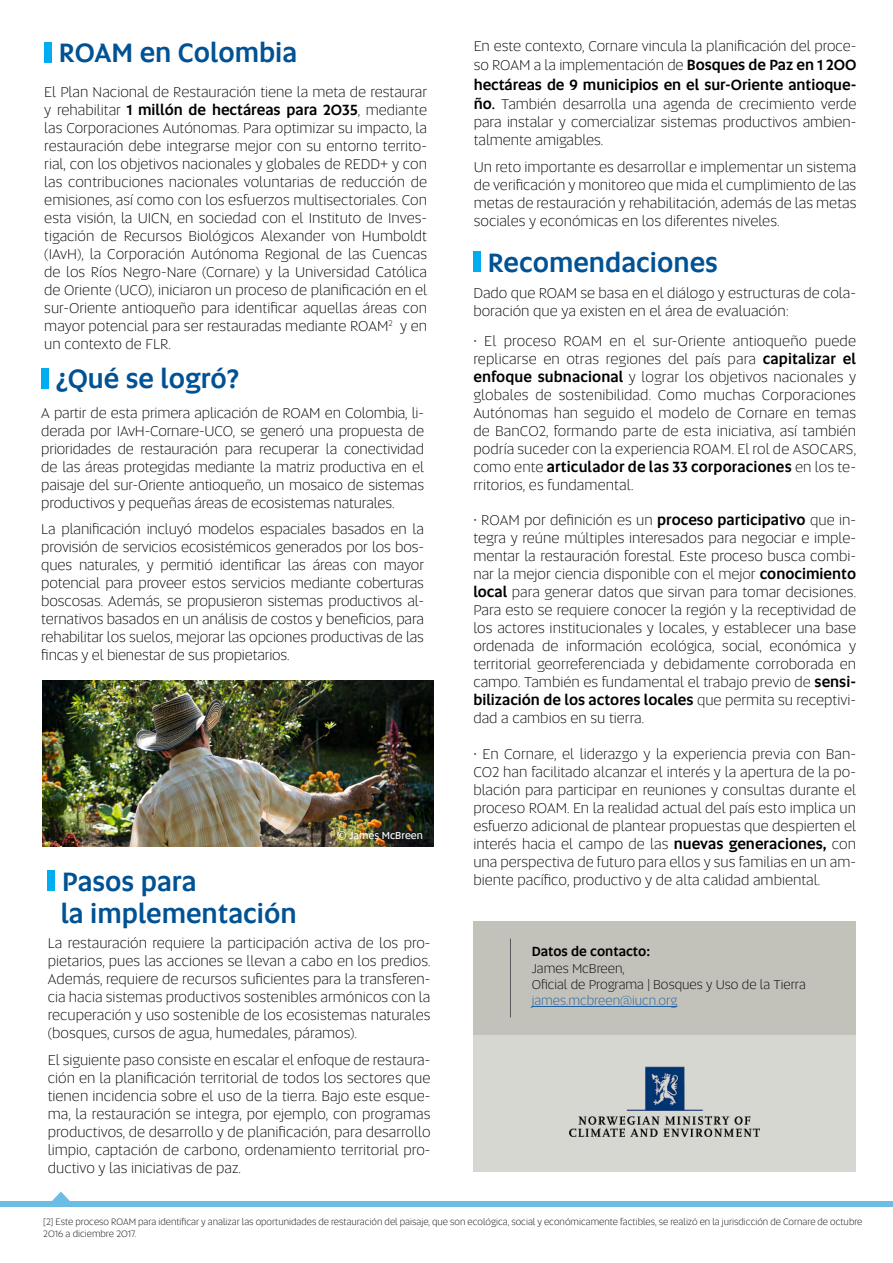
<style>
.page{position:relative;width:893px;height:1263px;background:#fff}
.page>*{position:absolute;margin:0;border:0;box-sizing:border-box;transform-origin:0 0}
.t1{font:500 27px/32.4px "Altis";color:#005294}
.t2{font:300 15px/18px "Altis";color:#000;text-align:justify}
.t3{font:300 13.5px/16.2px "Altis";color:#000}
.t4{font:300 13.5px "Altis";color:#215e9e}
.t5{font:500 13.5px "Altis";color:#000}
.t6{font:10.5px "Altis";color:#fff}
.t7{font:300 9.75px/12px "Altis";color:#000}
.s1{font-weight:500}
.s2{font-weight:400}
</style>
<div class="page">
<div style="left:474px;top:921px;width:382px;height:114px;background:#c2c2ba"></div>
<div style="left:41px;top:368px;width:8px;height:20px;background:#00aeef"></div>
<div style="left:48px;top:870px;width:7px;height:21px;background:#00aeef"></div>
<div style="left:473px;top:252px;width:8px;height:20px;background:#00aeef"></div>
<hr style="left:510px;top:939px;width:1px;height:78px;background:#58595b">
<hr style="left:532px;top:1006px;width:145px;height:1px;background:#215e9e">
<div style="left:44px;top:42px;width:8px;height:20px;background:#00aeef"></div>
<div style="left:474px;top:1035px;width:382px;height:136px;background:#d7d7d1"></div>
<img style="left:570px;top:1067px;width:189px;height:70px">
<img style="left:43px;top:680px;width:390px;height:166px">
<div style="left:0;top:1201px;width:893px;height:5px;background:#6cbde6"></div>
<svg style="left:52px;top:1191px;width:18px;height:10px"></svg>
<h1 class="t1" style="left:59px;top:35px;width:240px">ROAM en Colombia</h1>
<p class="t2" style="left:44px;top:83px;width:384px">El Plan Nacional de Restauración tiene la meta de restaurar y rehabilitar <span class="s1">1 millón de hectáreas para 2035</span>, mediante las Corporaciones Autónomas. Para optimizar su impacto, la restauración debe integrarse mejor con su entorno territo&shy;rial, con los objetivos nacionales y globales de REDD+ y con las contribuciones nacionales voluntarias de reducción de emisiones, así como con los esfuerzos multisectoriales. Con esta visión, la UICN, en sociedad con el Instituto de Inves&shy;tigación de Recursos Biológicos Alexander von Humboldt (IAvH), la Corporación Autónoma Regional de las Cuencas de los Ríos Negro-Nare (Cornare) y la Universidad Católica de Oriente (UCO), iniciaron un proceso de planificación en el sur-Oriente antioqueño para identificar aquellas áreas con mayor potencial para ser restauradas mediante ROAM<sup>2</sup> y en un contexto de FLR.</p>
<h1 class="t1" style="left:56px;top:361px;width:185px">¿Qué se logró?</h1>
<p class="t2" style="left:41px;top:403px;width:384px">A partir de esta primera aplicación de ROAM en Colombia, li&shy;derada por IAvH-Cornare-UCO, se generó una propuesta de prioridades de restauración para recuperar la conectividad de las áreas protegidas mediante la matriz productiva en el paisaje del sur-Oriente antioqueño, un mosaico de sistemas productivos y pequeñas áreas de ecosistemas naturales.</p>
<p class="t2" style="left:41px;top:520px;width:384px">La planificación incluyó modelos espaciales basados en la provisión de servicios ecosistémicos generados por los bos&shy;ques naturales, y permitió identificar las áreas con mayor potencial para proveer estos servicios mediante coberturas boscosas. Además, se propusieron sistemas productivos al&shy;ternativos basados en un análisis de costos y beneficios, para rehabilitar los suelos, mejorar las opciones productivas de las fincas y el bienestar de sus propietarios.</p>
<p class="t6" style="left:337px;top:828px;width:87px">© James McBreen</p>
<h1 class="t1" style="left:61px;top:864px;width:237px">Pasos para<br>la implementación</h1>
<p class="t2" style="left:48px;top:934px;width:384px">La restauración requiere la participación activa de los pro&shy;pietarios, pues las acciones se llevan a cabo en los predios.<br>Además, requiere de recursos suficientes para la transferen&shy;cia hacia sistemas productivos sostenibles armónicos con la recuperación y uso sostenible de los ecosistemas naturales (bosques, cursos de agua, humedales, páramos).</p>
<p class="t2" style="left:48px;top:1050px;width:384px">El siguiente paso consiste en escalar el enfoque de restaura&shy;ción en la planificación territorial de todos los sectores que tienen incidencia sobre el uso de la tierra. Bajo este esque&shy;ma, la restauración se integra, por ejemplo, con programas productivos, de desarrollo y de planificación, para desarrollo limpio, captación de carbono, ordenamiento territorial pro&shy;ductivo y las iniciativas de paz.</p>
<p class="t2" style="left:474px;top:36px;width:384px;line-height:19.5px">En este contexto, Cornare vincula la planificación del proce&shy;so ROAM a la implementación de <span class="s1">Bosques de Paz en 1 200 hectáreas de 9 municipios en el sur-Oriente antioque&shy;ño</span><span class="s2">.</span> También desarrolla una agenda de crecimiento verde</p>
<p class="t2" style="left:474px;top:113px;width:384px">para instalar y comercializar sistemas productivos ambien&shy;talmente amigables.</p>
<p class="t2" style="left:474px;top:157px;width:384px">Un reto importante es desarrollar e implementar un sistema de verificación y monitoreo que mida el cumplimiento de las metas de restauración y rehabilitación, además de las metas sociales y económicas en los diferentes niveles.</p>
<h1 class="t1" style="left:488px;top:245px;width:232px">Recomendaciones</h1>
<p class="t2" style="left:473px;top:284px;width:384px">Dado que ROAM se basa en el diálogo y estructuras de cola&shy;boración que ya existen en el área de evaluación:</p>
<p class="t2" style="left:473px;top:331px;width:384px">• El proceso ROAM en el sur-Oriente antioqueño puede replicarse en otras regiones del país para <span class="s1">capitalizar el enfoque subnacional</span> y lograr los objetivos nacionales y globales de sostenibilidad. Como muchas Corporaciones Autónomas han seguido el modelo de Cornare en temas de BanCO2, formando parte de esta iniciativa, así también podría suceder con la experiencia ROAM. El rol de ASOCARS, como ente <span class="s1">articulador de las 33 corporaciones</span> en los te&shy;rritorios, es fundamental.</p>
<p class="t2" style="left:473px;top:511px;width:384px">• ROAM por definición es un <span class="s1">proceso participativo</span> que in&shy;tegra y reúne múltiples interesados para negociar e imple&shy;mentar la restauración forestal. Este proceso busca combi&shy;nar la mejor ciencia disponible con el mejor <span class="s1">conocimiento local</span> para generar datos que sirvan para tomar decisiones.<br>Para esto se requiere conocer la región y la receptividad de los actores institucionales y locales, y establecer una base ordenada de información ecológica, social, económica y territorial georreferenciada y debidamente corroborada en campo. También es fundamental el trabajo previo de <span class="s1">sensi&shy;bilización de los actores locales</span> que permita su receptivi&shy;dad a cambios en su tierra.</p>
<p class="t2" style="left:473px;top:744px;width:384px">• En Cornare, el liderazgo y la experiencia previa con Ban-CO2 han facilitado alcanzar el interés y la apertura de la po&shy;blación para participar en reuniones y consultas durante el proceso ROAM. En la realidad actual del país esto implica un esfuerzo adicional de plantear propuestas que despierten el interés hacia el campo de las <span class="s1">nuevas generaciones,</span> con una perspectiva de futuro para ellos y sus familias en un am&shy;biente pacífico, productivo y de alta calidad ambiental.</p>
<p class="t5" style="left:532px;top:942px;width:120px">Datos de contacto:</p>
<p class="t3" style="left:532px;top:960px;width:276px">James McBreen,<br>Oficial de Programa | Bosques y Uso de la Tierra</p>
<p class="t4" style="left:532px;top:991px;width:147px">james.mcbreen@iucn.org</p>
<p class="t7" style="left:43px;top:1216px;width:821px">[2] Este proceso ROAM para identificar y analizar las oportunidades de restauración del paisaje, que son ecológica, social y económicamente factibles, se realizó en la jurisdicción de Cornare de octubre<br>2016 a diciembre 2017.</p>
</div>
